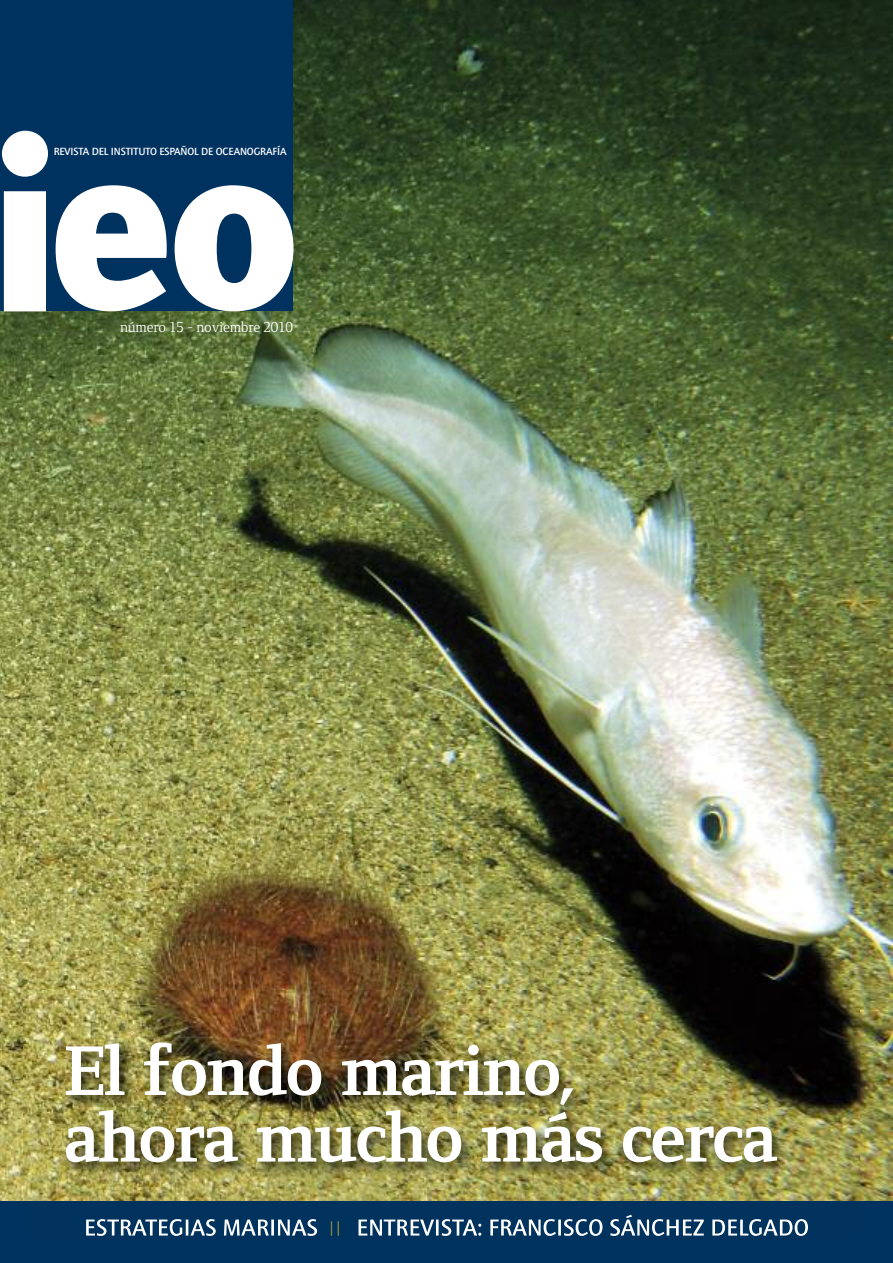
<style>
.page{position:relative;width:893px;height:1263px;background:#fff}
.page>*{position:absolute;margin:0;border:0;box-sizing:border-box;transform-origin:0 0}
.t1{font:700 246.15px "Foundry Journal";color:#fff}
.t2{font:700 72.45px/66.6px "Foundry Form Serif";letter-spacing:-.025em;color:#fff}
.t3{font:15px "Foundry Form Serif";letter-spacing:-.01em;color:#fff}
.t4{font:500 10.8px "Foundry Journal";letter-spacing:-.01em;color:#fff}
</style>
<div class="page">
<img style="left:0;top:0;width:893px;height:1202px">
<div style="left:0;top:0;width:293px;height:311px;background:#00325f"></div>
<div style="left:0;top:1202px;width:893px;height:61px;background:#00325f"></div>
<img style="left:24px;top:990px;width:835px;height:246px">
<img style="left:86px;top:1219px;width:231px;height:17px">
<svg style="left:331px;top:1222px;width:8px;height:13px"></svg>
<img style="left:358px;top:1219px;width:230px;height:17px">
<p class="t1" style="left:-10px;top:79px;width:311px">ieo</p>
<p class="t3" style="left:120px;top:318px;width:175px">número 15 - noviembre 2010</p>
<p class="t4" style="left:54px;top:147px;width:234px">REVISTA DEL INSTITUTO ESPAÑOL DE OCEANOGRAFÍA</p>
<p class="t2" style="left:64px;top:1037px;width:715px">El fondo marino,<br>ahora mucho más cerca</p>
</div>
